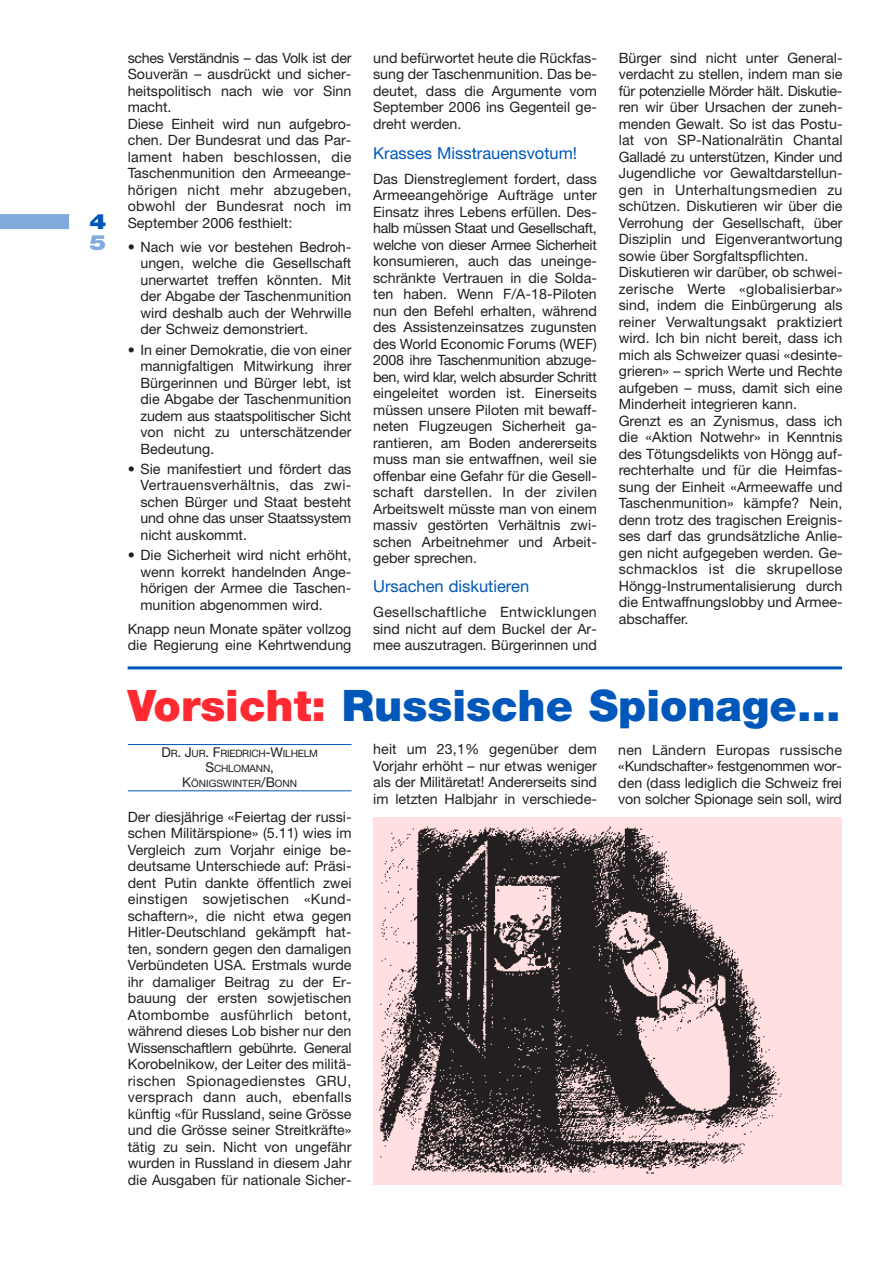
<style>
.page{position:relative;width:893px;height:1263px;background:#fff}
.page>*{position:absolute;margin:0;border:0;box-sizing:border-box;transform-origin:0 0}
.t1{font:900 43.5px "Helvetica Neue";color:#0057ba}
.t2{font:900 21px "Helvetica Neue";color:#0057ba;scale:1.2 1}
.t3{font:900 21px "Helvetica Neue";color:#80abdc;scale:1.2 1}
.t4{font:16.5px "Helvetica Neue";color:#0057ba}
.t5{font:14.25px/16.5px "Helvetica Neue";color:#231f20;text-align:justify}
.t6{font:10.2px/15px "Helvetica Neue";letter-spacing:-.02em;color:#231f20;text-align:center}
.s1{color:#ff2932}
.s2{font-size:13.5px}
</style>
<div class="page">
<div style="left:1px;top:214px;width:68px;height:15px;background:#80abdc"></div>
<hr style="left:128px;top:744px;width:224px;height:1px;background:#0057ba">
<hr style="left:128px;top:790px;width:224px;height:1px;background:#0057ba">
<div style="left:373px;top:817px;width:469px;height:367px;background:#ffdfe0"></div>
<img style="left:379px;top:826px;width:403px;height:348px">
<hr style="left:128px;top:666px;width:714px;height:3px;background:#0057ba">
<h2 class="t2" style="left:90px;top:214px;width:16px">4</h2>
<h2 class="t3" style="left:90px;top:235px;width:16px">5</h2>
<p class="t5" style="left:128px;top:51px;width:225px;text-align:left">sches Verständnis – das Volk ist der<br>Souverän – ausdrückt und sicher&shy;heitspolitisch nach wie vor Sinn macht.<br>Diese Einheit wird nun aufgebro&shy;chen. Der Bundesrat und das Par&shy;lament haben beschlossen, die<br>Taschenmunition den Armeeange&shy;hörigen nicht mehr abzugeben, obwohl der Bundesrat noch im<br>September 2006 festhielt:</p>
<p class="t5" style="left:140px;top:240px;width:212px;text-indent:-13px">• Nach wie vor bestehen Bedroh&shy;ungen, welche die Gesellschaft unerwartet treffen könnten. Mit der Abgabe der Taschenmunition wird deshalb auch der Wehrwille der Schweiz demonstriert.</p>
<p class="t5" style="left:140px;top:343px;width:212px;text-indent:-13px">• In einer Demokratie, die von einer mannigfaltigen Mitwirkung ihrer Bürgerinnen und Bürger lebt, ist die Abgabe der Taschenmunition zudem aus staatspolitischer Sicht von nicht zu unterschätzender Bedeutung.</p>
<p class="t5" style="left:140px;top:462px;width:212px;text-indent:-13px">• Sie manifestiert und fördert das Vertrauensverhältnis, das zwi&shy;schen Bürger und Staat besteht und ohne das unser Staatssystem nicht auskommt.</p>
<p class="t5" style="left:140px;top:548px;width:212px;text-indent:-13px">• Die Sicherheit wird nicht erhöht, wenn korrekt handelnden Ange&shy;hörigen der Armee die Taschen&shy;munition abgenommen wird.</p>
<p class="t5" style="left:128px;top:622px;width:225px">Knapp neun Monate später vollzog die Regierung eine Kehrtwendung</p>
<p class="t5" style="left:373px;top:51px;width:225px">und befürwortet heute die Rückfas&shy;sung der Taschenmunition. Das be&shy;deutet, dass die Argumente vom September 2006 ins Gegenteil ge&shy;dreht werden.</p>
<p class="t4" style="left:373px;top:147px;width:205px">Krasses Misstrauensvotum!</p>
<p class="t5" style="left:373px;top:172px;width:225px">Das Dienstreglement fordert, dass Armeeangehörige Aufträge unter Einsatz ihres Lebens erfüllen. Des&shy;halb müssen Staat und Gesellschaft, welche von dieser Armee Sicherheit konsumieren, auch das uneinge&shy;schränkte Vertrauen in die Solda&shy;ten haben. Wenn F/A-18-Piloten nun den Befehl erhalten, während des Assistenzeinsatzes zugunsten des World Economic Forums (WEF)<br>2008 ihre Taschenmunition abzuge&shy;ben, wird klar, welch absurder Schritt eingeleitet worden ist. Einerseits müssen unsere Piloten mit bewaff&shy;neten Flugzeugen Sicherheit ga&shy;rantieren, am Boden andererseits muss man sie entwaffnen, weil sie offenbar eine Gefahr für die Gesell&shy;schaft darstellen. In der zivilen Arbeitswelt müsste man von einem massiv gestörten Verhältnis zwi&shy;schen Arbeitnehmer und Arbeit&shy;geber sprechen.</p>
<p class="t4" style="left:373px;top:580px;width:157px">Ursachen diskutieren</p>
<p class="t5" style="left:373px;top:605px;width:225px">Gesellschaftliche Entwicklungen sind nicht auf dem Buckel der Ar&shy;mee auszutragen. Bürgerinnen und</p>
<p class="t5" style="left:619px;top:51px;width:225px;text-align:left">Bürger sind nicht unter General&shy;verdacht zu stellen, indem man sie für potenzielle Mörder hält. Diskutie&shy;ren wir über Ursachen der zuneh&shy;menden Gewalt. So ist das Postu&shy;lat von SP-Nationalrätin Chantal Galladé zu unterstützen, Kinder und Jugendliche vor Gewaltdarstellun&shy;gen in Unterhaltungsmedien zu schützen. Diskutieren wir über die Verrohung der Gesellschaft, über Disziplin und Eigenverantwortung sowie über Sorgfaltspflichten.<br>Diskutieren wir darüber, ob schwei&shy;zerische Werte «globalisierbar» sind, indem die Einbürgerung als reiner Verwaltungsakt praktiziert wird. Ich bin nicht bereit, dass ich mich als Schweizer quasi «desinte&shy;grieren» – sprich Werte und Rechte aufgeben – muss, damit sich eine Minderheit integrieren kann.<br>Grenzt es an Zynismus, dass ich die «Aktion Notwehr» in Kenntnis des Tötungsdelikts von Höngg auf&shy;rechterhalte und für die Heimfas&shy;sung der Einheit «Armeewaffe und Taschenmunition» kämpfe? Nein, denn trotz des tragischen Ereignis&shy;ses darf das grundsätzliche Anlie&shy;gen nicht aufgegeben werden. Ge&shy;schmacklos ist die skrupellose Höngg-Instrumentalisierung durch die Entwaffnungslobby und Armee&shy;abschaffer.</p>
<h1 class="t1" style="left:128px;top:689px;width:714px"><span class="s1">Vorsicht:</span> Russische Spionage…</h1>
<p class="t6" style="left:161px;top:747px;width:158px"><span class="s2">D</span>R<span class="s2">. J</span>UR<span class="s2">. F</span>RIEDRICH<span class="s2">-W</span>ILHELM<br><span class="s2">S</span>CHLOMANN<span class="s2">,<br>K</span>ÖNIGSWINTER<span class="s2">/B</span>ONN</p>
<p class="t5" style="left:128px;top:810px;width:225px">Der diesjährige «Feiertag der russi&shy;schen Militärspione» (5.11) wies im Vergleich zum Vorjahr einige be&shy;deutsame Unterschiede auf: Präsi&shy;dent Putin dankte öffentlich zwei einstigen sowjetischen «Kund&shy;schaftern», die nicht etwa gegen Hitler-Deutschland gekämpft hat&shy;ten, sondern gegen den damaligen Verbündeten USA. Erstmals wurde ihr damaliger Beitrag zu der Er&shy;bauung der ersten sowjetischen Atombombe ausführlich betont, während dieses Lob bisher nur den Wissenschaftlern gebührte. General Korobelnikow, der Leiter des militä&shy;rischen Spionagedienstes GRU, versprach dann auch, ebenfalls künftig «für Russland, seine Grösse und die Grösse seiner Streitkräfte» tätig zu sein. Nicht von ungefähr wurden in Russland in diesem Jahr die Ausgaben für nationale Sicher-</p>
<p class="t5" style="left:373px;top:742px;width:225px">heit um 23,1% gegenüber dem Vorjahr erhöht – nur etwas weniger als der Militäretat! Andererseits sind im letzten Halbjahr in verschiede-</p>
<p class="t5" style="left:618px;top:742px;width:225px">nen Ländern Europas russische «Kundschafter» festgenommen wor&shy;den (dass lediglich die Schweiz frei von solcher Spionage sein soll, wird</p>
</div>
